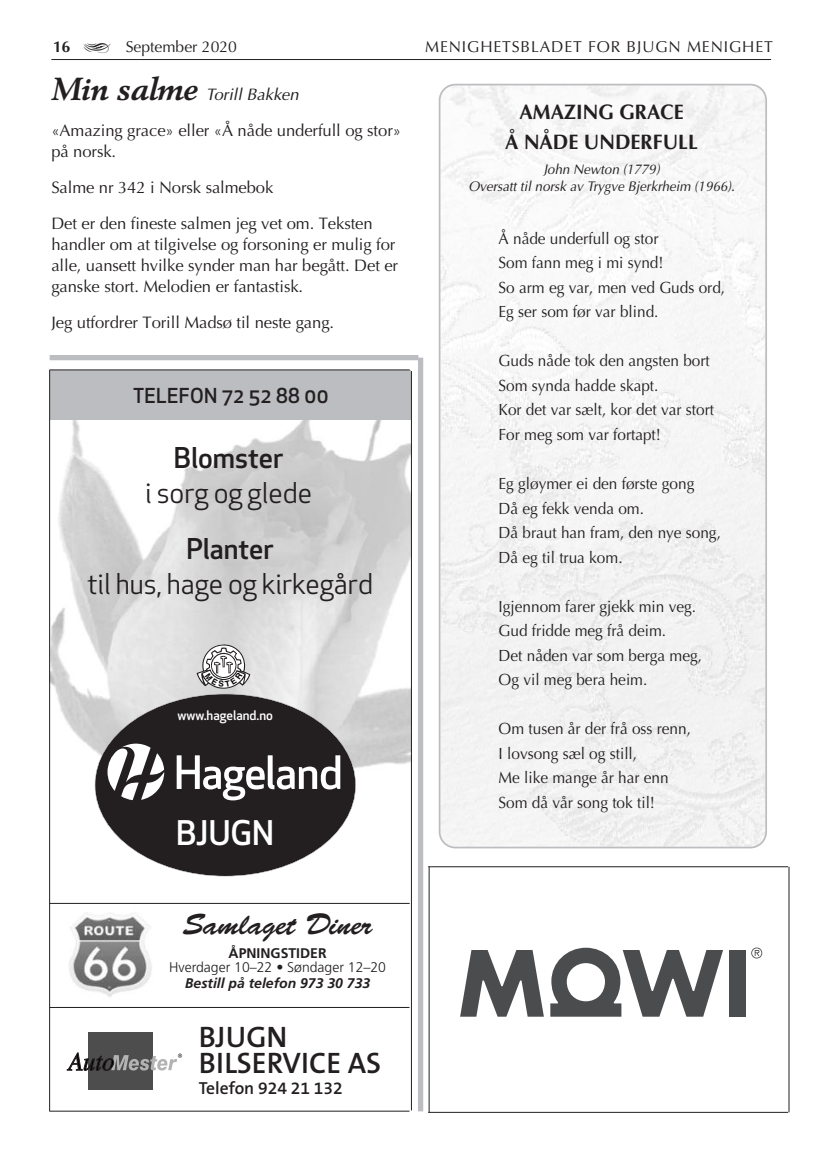
<style>
.page{position:relative;width:819px;height:1161px;background:#fff}
.page>*{position:absolute;margin:0;border:0;box-sizing:border-box;transform-origin:0 0}
.t1{font:500 33.07px "Apex New";color:#fff}
.t2{font:600 29.75px/26.2px "The Sans B6";color:#231f20}
.t3{font:29.75px "Brush Script";color:#231f20}
.t4{font:28px "Apex New";color:#231f20}
.t5{font:500 28px "Apex New";color:#231f20}
.t6{font:700 21px/29.8px "Optima";color:#231f20;text-align:center;scale:.95 1}
.t7{font:500 20.12px "Apex New";letter-spacing:.02em;color:#231f20}
.t8{font:600 17.5px "The Sans B6";color:#231f20}
.t9{font:16.62px/35.9px "Optima";letter-spacing:-.005em;color:#231f20}
.t10{font:16.1px/24.5px "Optima";color:#231f20;scale:.95 1}
.t11{font:15.75px "Optima";letter-spacing:.055em;color:#231f20}
.t12{font:15.75px "Optima";color:#231f20}
.t13{font:700 15.75px "Optima";color:#231f20}
.t14{font:italic 14px/17px "Optima";color:#231f20;text-align:center;scale:.95 1}
.t15{font:300 14px "Frutiger";color:#231f20}
.t16{font:italic 700 14px "Frutiger";color:#231f20}
.t17{font:700 14px "Frutiger";color:#231f20}
.t18{font:500 12.95px "Apex New";color:#fff}
.s1{font-family:"Berling";font-weight:700;font-style:italic;font-size:31.5px}
.s2{font-style:italic}
</style>
<div class="page">
<hr style="left:51px;top:59px;width:720px;height:1px;background:#231f20">
<div style="left:88px;top:1032px;width:65px;height:57px;background:#4d4d4d"></div>
<svg style="left:67px;top:1053px;width:115px;height:17px"></svg>
<svg style="left:751px;top:947px;width:11px;height:11px"></svg>
<div style="left:729px;top:950px;width:16px;height:67px;background:#4b4c4d"></div>
<svg style="left:460px;top:950px;width:84px;height:67px"></svg>
<svg style="left:550px;top:948px;width:173px;height:69px"></svg>
<img style="left:50px;top:419px;width:361px;height:381px">
<div style="left:50px;top:370px;width:361px;height:49px;background:#bcbdc0"></div>
<div style="left:95px;top:694px;width:260px;height:182px;background:#231f20;border-radius:50%"></div>
<svg style="left:177px;top:755px;width:163px;height:45px"></svg>
<svg style="left:107px;top:743px;width:57px;height:57px"></svg>
<hr style="left:49px;top:370px;width:1px;height:741px;background:#231f20">
<hr style="left:411px;top:371px;width:1px;height:739px;background:#231f20">
<hr style="left:50px;top:370px;width:359px;height:1px;background:#231f20">
<hr style="left:50px;top:903px;width:359px;height:1px;background:#231f20">
<hr style="left:428px;top:866px;width:360px;height:1px;background:#231f20">
<hr style="left:50px;top:1007px;width:359px;height:1px;background:#231f20">
<hr style="left:50px;top:1111px;width:359px;height:1px;background:#231f20">
<hr style="left:428px;top:1112px;width:360px;height:1px;background:#231f20">
<hr style="left:429px;top:867px;width:1px;height:245px;background:#231f20">
<hr style="left:788px;top:867px;width:1px;height:245px;background:#231f20">
<div style="left:418px;top:358px;width:5px;height:753px;background:#bcbdc0"></div>
<svg style="left:438px;top:84px;width:329px;height:764px"></svg>
<div style="left:50px;top:355px;width:368px;height:5px;background:#bcbdc0"></div>
<img style="left:69px;top:912px;width:83px;height:85px">
<svg style="left:196px;top:644px;width:54px;height:46px"></svg>
<p class="t13" style="left:53px;top:38px;width:19px">16</p>
<p class="t12" style="left:126px;top:38px;width:113px">September 2020</p>
<p class="t11" style="left:425px;top:38px;width:349px">MENIGHETSBLADET FOR BJUGN MENIGHET</p>
<p class="t9" style="left:51px;top:77px;width:351px"><span class="s1">Min salme</span> <span class="s2">Torill Bakken<br></span>«Amazing grace» eller «Å nåde underfull og stor»</p>
<p class="t9" style="left:51px;top:134px;width:323px">på norsk.<br>Salme nr 342 i Norsk salmebok<br>Det er den fineste salmen jeg vet om. Teksten</p>
<p class="t9" style="left:51px;top:234px;width:348px;line-height:21px">handler om at tilgivelse og forsoning er mulig for alle, uansett hvilke synder man har begått. Det er ganske stort. Melodien er fantastisk.</p>
<p class="t9" style="left:51px;top:304px;width:284px">Jeg utfordrer Torill Madsø til neste gang.</p>
<p class="t7" style="left:133px;top:388px;width:197px">TELEFON 72 52 88 00</p>
<h3 class="t5" style="left:174px;top:447px;width:111px">Blomster</h3>
<h3 class="t4" style="left:145px;top:482px;width:168px">i sorg og glede</h3>
<h3 class="t5" style="left:186px;top:538px;width:89px">Planter</h3>
<h3 class="t4" style="left:87px;top:573px;width:287px">til hus, hage og kirkegård</h3>
<p class="t18" style="left:178px;top:711px;width:97px">www.hageland.no</p>
<h1 class="t1" style="left:176px;top:821px;width:99px">BJUGN</h1>
<h2 class="t3" style="left:183px;top:913px;width:191px">Samlaget Diner</h2>
<p class="t17" style="left:228px;top:948px;width:99px">ÅPNINGSTIDER</p>
<p class="t15" style="left:169px;top:961px;width:218px">Hverdager 10–22 • Søndager 12–20</p>
<p class="t16" style="left:185px;top:978px;width:187px">Bestill på telefon 973 30 733</p>
<h2 class="t2" style="left:199px;top:1025px;width:184px">BJUGN<br>BILSERVICE AS</h2>
<p class="t8" style="left:199px;top:1079px;width:145px">Telefon 924 21 132</p>
<h3 class="t6" style="left:505px;top:97px;width:205px">AMAZING GRACE<br>Å NÅDE UNDERFULL</h3>
<p class="t14" style="left:468px;top:161px;width:282px">John Newton (1779)<br>Oversatt til norsk av Trygve Bjerkrheim (1966).</p>
<p class="t10" style="left:498px;top:226px;width:240px">Å nåde underfull og stor<br>Som fann meg i mi synd!<br>So arm eg var, men ved Guds ord,<br>Eg ser som før var blind.</p>
<p class="t10" style="left:498px;top:349px;width:228px">Guds nåde tok den angsten bort<br>Som synda hadde skapt.<br>Kor det var sælt, kor det var stort<br>For meg som var fortapt!</p>
<p class="t10" style="left:498px;top:471px;width:235px">Eg gløymer ei den første gong<br>Då eg fekk venda om.<br>Då braut han fram, den nye song,<br>Då eg til trua kom.</p>
<p class="t10" style="left:498px;top:594px;width:216px">Igjennom farer gjekk min veg.<br>Gud fridde meg frå deim.<br>Det nåden var som berga meg,<br>Og vil meg bera heim.</p>
<p class="t10" style="left:498px;top:716px;width:204px">Om tusen år der frå oss renn,<br>I lovsong sæl og still,<br>Me like mange år har enn<br>Som då vår song tok til!</p>
</div>
